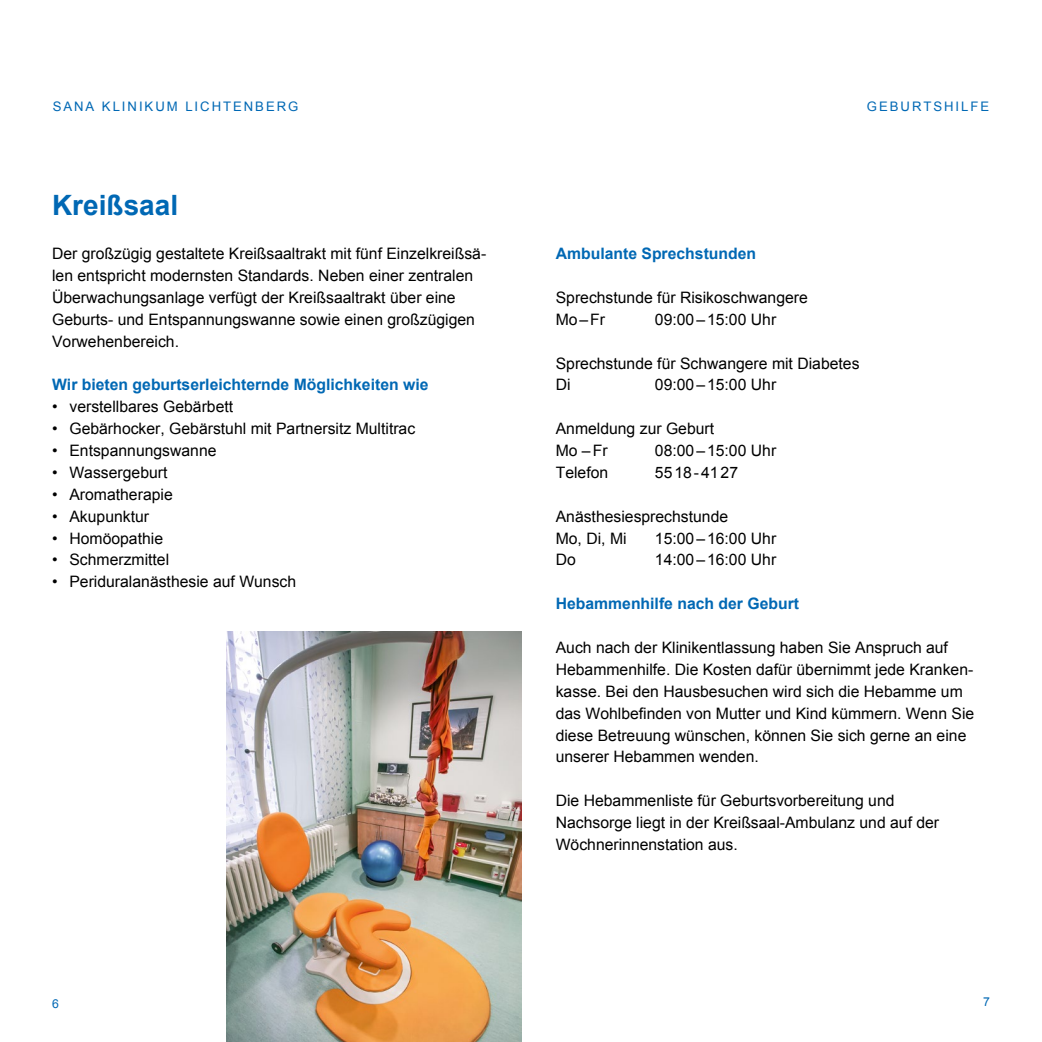
<style>
.page{position:relative;width:1042px;height:1042px;background:#fff}
.page>*{position:absolute;margin:0;border:0;box-sizing:border-box;transform-origin:0 0}
.Überschrift_1__Kateg{font:700 28px "Arial";color:#0068b4}
.Fließtext{font:15.75px/21.9px "Arial";color:#000}
.Fließtext-2{font:700 15.75px "Arial";color:#0068b4}
.t1{font:13.12px "Arial";letter-spacing:.15em;color:#0068b4}
.t2{font:12.25px "Arial";color:#0068b4}
.s1{color:#fff}
</style>
<div class="page">
<img style="left:226px;top:631px;width:295px;height:411px">
<p class="t1" style="left:53px;top:97px;width:247px">SANA KLINIKUM LICHTENBERG</p>
<p class="t1" style="left:867px;top:97px;width:124px">GEBURTSHILFE</p>
<p class="Überschrift_1__Kateg" style="left:52px;top:187px;width:128px">Kreißsaal</p>
<p class="Fließtext" style="left:52px;top:243px;width:436px">Der großzügig gestaltete Kreißsaaltrakt mit fünf Einzelkreißsä&shy;len entspricht modernsten Standards. Neben einer zentralen Überwachungsanlage verfügt der Kreißsaaltrakt über eine Geburts- und Entspannungswanne sowie einen großzügigen Vorwehenbereich.</p>
<p class="Fließtext-2" style="left:556px;top:243px;width:202px">Ambulante Sprechstunden</p>
<p class="Fließtext" style="left:556px;top:287px;width:254px">Sprechstunde für Risikoschwangere</p>
<p class="Fließtext" style="left:556px;top:308px;width:51px">Mo–Fr</p>
<p class="Fließtext" style="left:655px;top:308px;width:123px">09:00–15:00 Uhr</p>
<p class="Fließtext" style="left:556px;top:352px;width:305px">Sprechstunde für Schwangere mit Diabetes</p>
<p class="Fließtext-2" style="left:52px;top:374px;width:378px">Wir bieten geburtserleichternde Möglichkeiten wie</p>
<p class="Fließtext" style="left:52px;top:396px;width:183px">• verstellbares Gebärbett</p>
<p class="Fließtext" style="left:52px;top:418px;width:365px">• Gebärhocker, Gebärstuhl mit Partnersitz Multitrac</p>
<p class="Fließtext" style="left:52px;top:440px;width:166px">• Entspannungswanne</p>
<p class="Fließtext" style="left:52px;top:462px;width:117px">• Wassergeburt</p>
<p class="Fließtext" style="left:52px;top:483px;width:122px">• Aromatherapie</p>
<p class="Fließtext" style="left:52px;top:505px;width:99px">• Akupunktur</p>
<p class="Fließtext" style="left:52px;top:527px;width:113px">• Homöopathie</p>
<p class="Fließtext" style="left:52px;top:549px;width:119px">• Schmerzmittel</p>
<p class="Fließtext" style="left:52px;top:571px;width:246px">• Periduralanästhesie auf Wunsch</p>
<p class="Fließtext" style="left:556px;top:418px;width:160px">Anmeldung zur Geburt</p>
<p class="Fließtext" style="left:556px;top:440px;width:53px">Mo –Fr</p>
<p class="Fließtext" style="left:655px;top:440px;width:123px">08:00–15:00 Uhr</p>
<p class="Fließtext" style="left:556px;top:462px;width:54px">Telefon</p>
<p class="Fließtext" style="left:655px;top:462px;width:85px">5518-4127</p>
<p class="Fließtext" style="left:556px;top:505px;width:174px">Anästhesiesprechstunde</p>
<p class="Fließtext" style="left:556px;top:527px;width:222px">Mo, Di, Mi <span class="s1">.....</span> 15:00–16:00 Uhr</p>
<p class="Fließtext" style="left:556px;top:549px;width:22px">Do</p>
<p class="Fließtext" style="left:655px;top:549px;width:123px">14:00–16:00 Uhr</p>
<p class="Fließtext-2" style="left:556px;top:593px;width:245px">Hebammenhilfe nach der Geburt</p>
<p class="Fließtext" style="left:556px;top:637px;width:420px">Auch nach der Klinikentlassung haben Sie Anspruch auf Hebammenhilfe. Die Kosten dafür übernimmt jede Kranken&shy;kasse. Bei den Hausbesuchen wird sich die Hebamme um das Wohlbefinden von Mutter und Kind kümmern. Wenn Sie diese Betreuung wünschen, können Sie sich gerne an eine unserer Hebammen wenden.</p>
<p class="Fließtext" style="left:556px;top:790px;width:385px">Die Hebammenliste für Geburtsvorbereitung und<br>Nachsorge liegt in der Kreißsaal-Ambulanz und auf der<br>Wöchnerinnenstation aus.</p>
<p class="t2" style="left:52px;top:995px;width:8px">6</p>
<p class="t2" style="left:983px;top:993px;width:8px">7</p>
</div>
